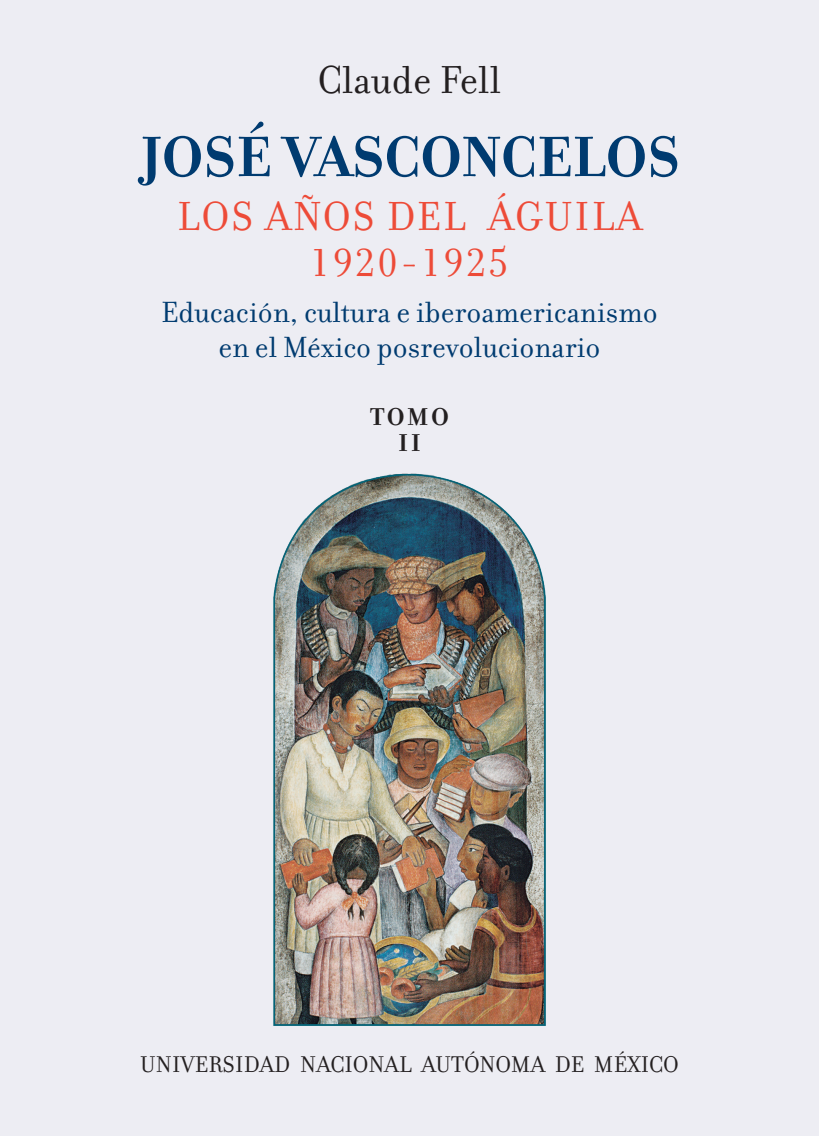
<style>
.page{position:relative;width:819px;height:1136px;background:#ededf3}
.page>*{position:absolute;margin:0;border:0;box-sizing:border-box;transform-origin:0 0}
.t1{font:700 61.25px "Filosofia OT";letter-spacing:.01em;color:#003b70}
.t2{font:43.75px "Filosofia OT";letter-spacing:.05em;color:#ed4b38}
.t3{font:42px "Filosofia OT";letter-spacing:.005em;color:#231f20}
.t4{font:42px "Filosofia OT";letter-spacing:.05em;color:#ed4b38}
.t5{font:31.5px/35px "Filosofia OT";color:#003b70;text-align:center}
.t6{font:700 26.25px/26.2px "Filosofia OT";letter-spacing:.085em;color:#231f20;text-align:center}
.t7{font:24.5px "Filosofia OT";letter-spacing:.01em;color:#231f20}
</style>
<div class="page">
<img style="left:273px;top:473px;width:273px;height:553px">
<h3 class="t3" style="left:318px;top:57px;width:184px">Claude Fell</h3>
<h1 class="t1" style="left:140px;top:123px;width:541px">JOSÉ VASCONCELOS</h1>
<h2 class="t2" style="left:177px;top:193px;width:466px">LOS AÑOS DEL ÁGUILA</h2>
<h3 class="t4" style="left:310px;top:240px;width:200px">1920-1925</h3>
<p class="t5" style="left:161px;top:295px;width:498px">Educación, cultura e iberoamericanismo en el México posrevolucionario</p>
<p class="t6" style="left:370px;top:404px;width:80px">TOMO<br>II</p>
<p class="t7" style="left:140px;top:1050px;width:540px">UNIVERSIDAD NACIONAL AUTÓNOMA DE MÉXICO</p>
</div>
